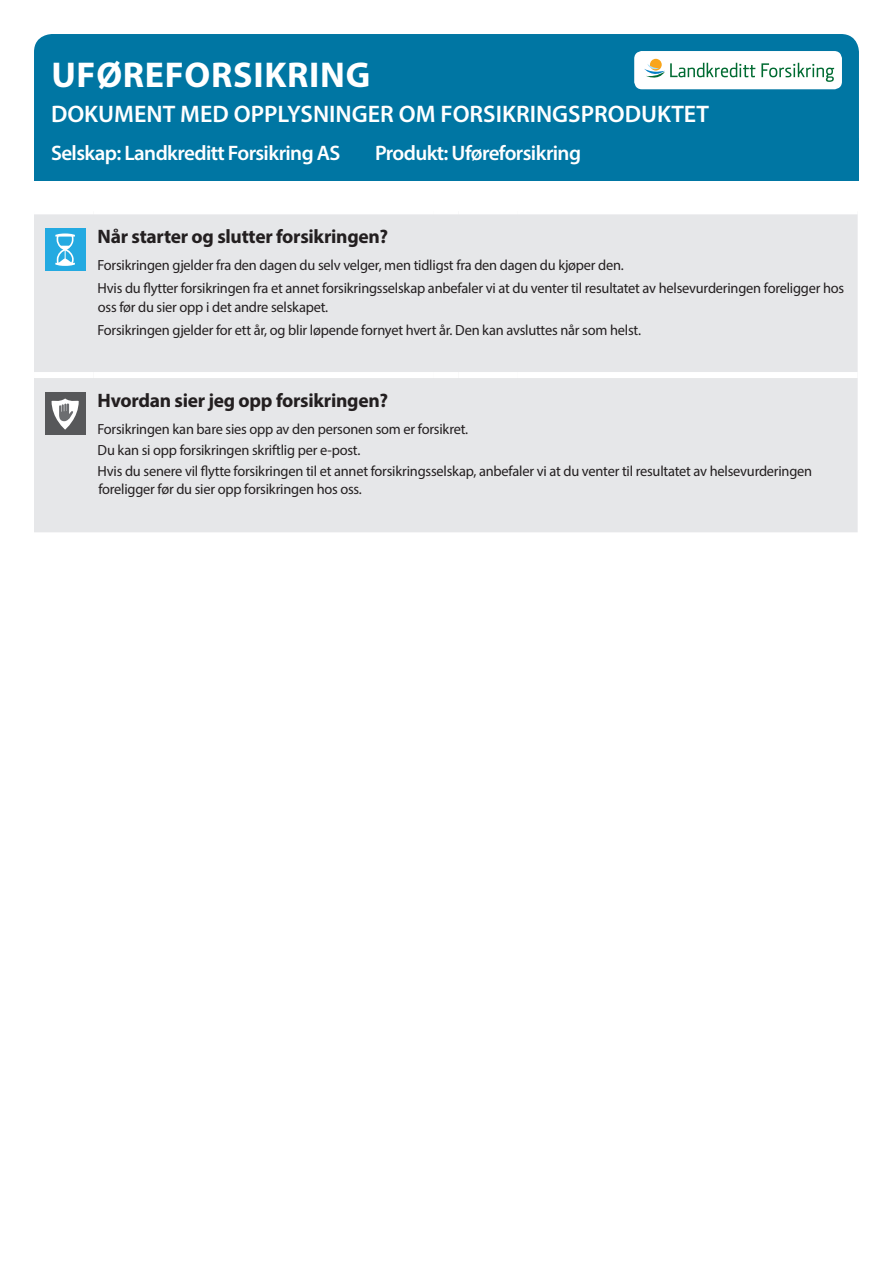
<style>
.page{position:relative;width:893px;height:1263px;background:#fff}
.page>*{position:absolute;margin:0;border:0;box-sizing:border-box;transform-origin:0 0}
.t1{font:700 36px "Myriad Pro";letter-spacing:.02em;color:#fff}
.t2{font:600 24px "Myriad Pro";color:#fff}
.t3{font:600 21px "Myriad Pro";letter-spacing:-.03em;color:#fff}
.t4{font:700 19.5px "Myriad Pro";letter-spacing:-.015em;color:#231f20}
.t5{font:14.7px/23px "Myriad Pro";letter-spacing:-.015em;color:#231f20}
</style>
<div class="page">
<div style="left:34px;top:214px;width:824px;height:318px;background:#e6e7e9"></div>
<div style="left:93px;top:372px;width:340px;height:6px;background:#fff"></div>
<div style="left:433px;top:372px;width:26px;height:6px;background:#fff"></div>
<div style="left:459px;top:372px;width:59px;height:6px;background:#fff"></div>
<div style="left:518px;top:372px;width:340px;height:6px;background:#fff"></div>
<div style="left:34px;top:372px;width:59px;height:6px;background:#fff"></div>
<div style="left:45px;top:228px;width:41px;height:43px;background:#24aae1"></div>
<svg style="left:55px;top:233px;width:20px;height:33px"></svg>
<div style="left:45px;top:392px;width:41px;height:43px;background:#57585a"></div>
<svg style="left:52px;top:398px;width:27px;height:32px"></svg>
<div style="left:34px;top:34px;width:825px;height:147px;background:#0076a3;border-radius:18px"></div>
<div style="left:634px;top:51px;width:208px;height:38px;background:#fff;border-radius:8px"></div>
<div style="left:650px;top:59px;width:12px;height:12px;background:#f9a51b;border-radius:50%"></div>
<svg style="left:644px;top:63px;width:111px;height:15px"></svg>
<svg style="left:761px;top:63px;width:73px;height:19px"></svg>
<h1 class="t1" style="left:51px;top:51px;width:320px">UFØREFORSIKRING</h1>
<h2 class="t2" style="left:51px;top:99px;width:660px">DOKUMENT MED OPPLYSNINGER OM FORSIKRINGSPRODUKTET</h2>
<h3 class="t3" style="left:51px;top:140px;width:291px">Selskap: Landkreditt Forsikring AS</h3>
<h3 class="t3" style="left:375px;top:140px;width:207px">Produkt: Uføreforsikring</h3>
<h3 class="t4" style="left:98px;top:224px;width:292px">Når starter og slutter forsikringen?</h3>
<p class="t5" style="left:98px;top:254px;width:748px">Forsikringen gjelder fra den dagen du selv velger, men tidligst fra den dagen du kjøper den.<br>Hvis du flytter forsikringen fra et annet forsikringsselskap anbefaler vi at du venter til resultatet av helsevurderingen foreligger hos</p>
<p class="t5" style="left:98px;top:295px;width:545px">oss før du sier opp i det andre selskapet.<br>Forsikringen gjelder for ett år, og blir løpende fornyet hvert år. Den kan avsluttes når som helst.</p>
<h3 class="t4" style="left:98px;top:387px;width:292px">Hvordan sier jeg opp forsikringen?</h3>
<p class="t5" style="left:98px;top:418px;width:716px;line-height:20.9px">Forsikringen kan bare sies opp av den personen som er forsikret.<br>Du kan si opp forsikringen skriftlig per e-post.<br>Hvis du senere vil flytte forsikringen til et annet forsikringsselskap, anbefaler vi at du venter til resultatet av helsevurderingen</p>
<p class="t5" style="left:98px;top:478px;width:265px">foreligger før du sier opp forsikringen hos oss.</p>
</div>
